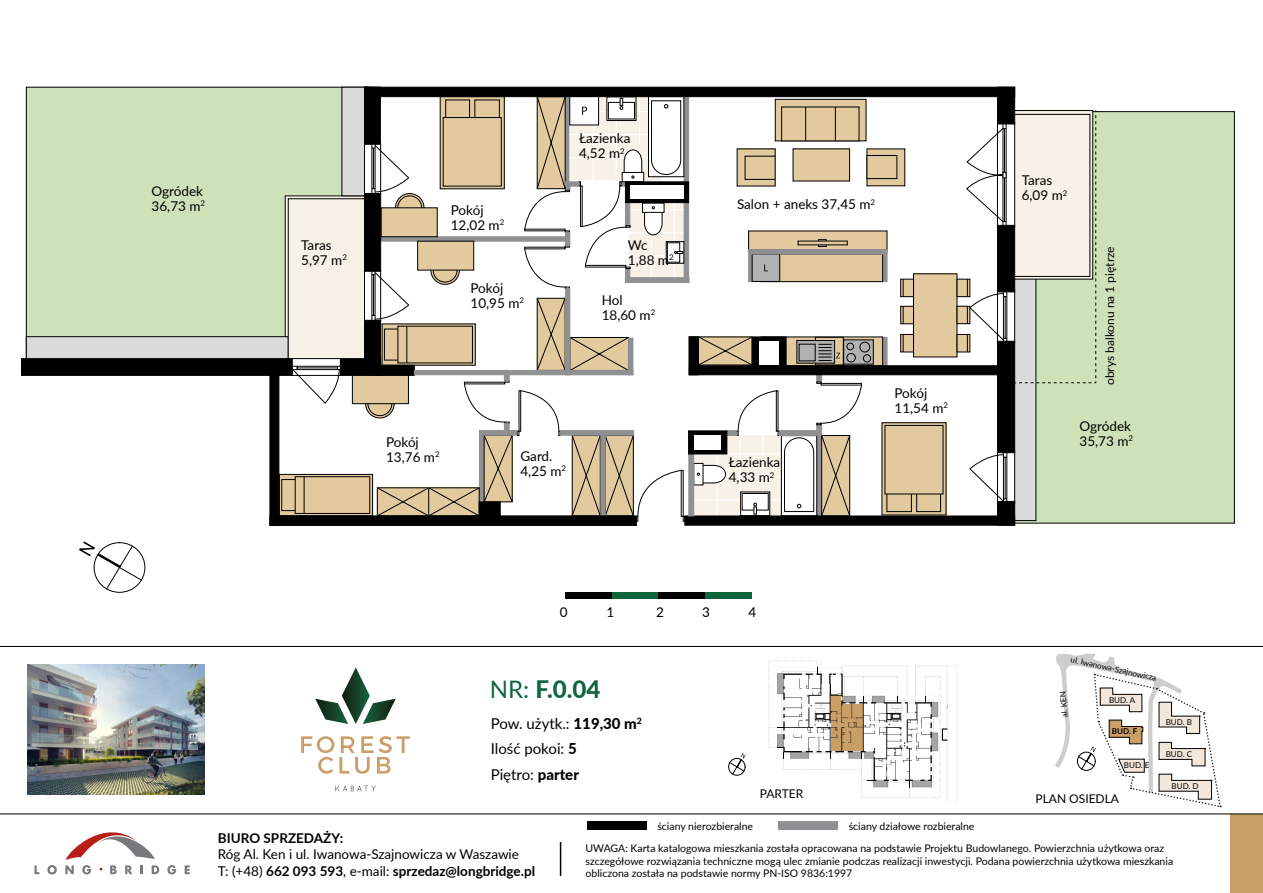
<style>
.page{position:relative;width:1263px;height:893px;background:#fff}
.page>*{position:absolute;margin:0;border:0;box-sizing:border-box;transform-origin:0 0}
.t1{font:800 24.15px "Lato";color:#0f663d}
.t2{font:15px/25.5px "Lato";color:#000}
.t3{font:13.5px/15px "Lato";color:#000}
.t4{font:700 13.5px "Lato";color:#000}
.t5{font:12px "Lato";color:#000}
.t6{font:10.5px/12.6px "Lato";color:#000}
.t7{font:8.1px "Lato";color:#000}
.t8{font:700 8.1px "Lato";color:#000}
.s1{font-weight:400}
.s2{font-weight:800}
.s3{font-weight:700}
</style>
<div class="page">
<svg style="left:301px;top:736px;width:109px;height:38px"></svg>
<svg style="left:335px;top:786px;width:41px;height:5px"></svg>
<svg style="left:315px;top:667px;width:81px;height:57px"></svg>
<img style="left:27px;top:664px;width:177px;height:130px">
<div style="left:1230px;top:814px;width:33px;height:79px;background:#ca9e67"></div>
<svg style="left:1055px;top:654px;width:166px;height:154px"></svg>
<div style="left:1077px;top:752px;width:18px;height:19px;border:1px solid #020203;border-radius:50%"></div>
<hr style="left:560px;top:842px;width:1px;height:34px;background:#000">
<svg style="left:34px;top:865px;width:5px;height:9px"></svg>
<svg style="left:47px;top:865px;width:10px;height:9px"></svg>
<svg style="left:65px;top:832px;width:94px;height:42px"></svg>
<svg style="left:167px;top:865px;width:9px;height:9px"></svg>
<svg style="left:185px;top:865px;width:5px;height:9px"></svg>
<div style="left:587px;top:822px;width:59px;height:8px;background:#000"></div>
<div style="left:779px;top:822px;width:59px;height:8px;background:#8e9091"></div>
<hr style="left:0;top:813px;width:1263px;height:1px;background:#000">
<hr style="left:0;top:646px;width:1263px;height:1px;background:#000">
<div style="left:26px;top:87px;width:342px;height:279px;background:#cee2b9"></div>
<div style="left:342px;top:87px;width:31px;height:109px;background:#dadada"></div>
<div style="left:26px;top:336px;width:262px;height:28px;background:#dadada;border:1px solid #000"></div>
<div style="left:288px;top:199px;width:80px;height:167px;background:#f7f1e7"></div>
<div style="left:288px;top:199px;width:80px;height:167px;border:1px solid #000"></div>
<div style="left:1009px;top:112px;width:225px;height:411px;background:#cee2b9"></div>
<div style="left:1005px;top:276px;width:31px;height:245px;background:#dadada"></div>
<svg style="left:684px;top:97px;width:5px;height:48px"></svg>
<div style="left:716px;top:500px;width:24px;height:23px;background:#f7f1e7"></div>
<div style="left:693px;top:500px;width:24px;height:23px;background:#f7f1e7;border:1px solid #fff"></div>
<div style="left:639px;top:92px;width:24px;height:20px;background:#c6c6c6;border:1px solid #fff"></div>
<div style="left:570px;top:111px;width:23px;height:24px;background:#f7f1e7;border:1px solid #fff"></div>
<div style="left:570px;top:135px;width:23px;height:23px;background:#f7f1e7"></div>
<svg style="left:364px;top:144px;width:17px;height:1px"></svg>
<div style="left:372px;top:143px;width:3px;height:51px;background:#fff;border:1px solid #000"></div>
<svg style="left:1007px;top:453px;width:8px;height:48px"></svg>
<svg style="left:1004px;top:453px;width:3px;height:48px"></svg>
<hr style="left:1005px;top:457px;width:1px;height:42px;background:#000">
<svg style="left:1007px;top:292px;width:7px;height:49px"></svg>
<svg style="left:1004px;top:292px;width:3px;height:49px"></svg>
<hr style="left:1005px;top:297px;width:1px;height:41px;background:#000">
<div style="left:997px;top:123px;width:18px;height:104px;background:linear-gradient(to bottom,#fbfbfb,#fff)"></div>
<svg style="left:984px;top:128px;width:22px;height:94px"></svg>
<svg style="left:281px;top:476px;width:90px;height:38px"></svg>
<div style="left:279px;top:474px;width:94px;height:42px;border:1px solid #000"></div>
<div style="left:282px;top:480px;width:19px;height:31px;background:#e2c99e"></div>
<div style="left:281px;top:479px;width:21px;height:32px;border:1px solid #000"></div>
<div style="left:295px;top:477px;width:75px;height:36px;background:#e2c99e"></div>
<div style="left:295px;top:476px;width:75px;height:38px;border:1px solid #000"></div>
<hr style="left:304px;top:477px;width:1px;height:36px;background:#000">
<svg style="left:442px;top:98px;width:60px;height:47px"></svg>
<div style="left:446px;top:100px;width:23px;height:19px;background:#e2c99e"></div>
<div style="left:445px;top:100px;width:25px;height:19px;border:1px solid #000"></div>
<div style="left:475px;top:100px;width:24px;height:19px;background:#e2c99e"></div>
<div style="left:475px;top:100px;width:25px;height:19px;border:1px solid #000"></div>
<div style="left:443px;top:118px;width:58px;height:68px;background:#e2c99e"></div>
<div style="left:443px;top:117px;width:58px;height:69px;border:1px solid #000"></div>
<svg style="left:884px;top:502px;width:60px;height:11px"></svg>
<div style="left:917px;top:493px;width:23px;height:19px;background:#e2c99e"></div>
<div style="left:916px;top:493px;width:25px;height:19px;border:1px solid #000"></div>
<div style="left:887px;top:493px;width:24px;height:19px;background:#e2c99e"></div>
<div style="left:887px;top:493px;width:25px;height:19px;border:1px solid #000"></div>
<div style="left:775px;top:99px;width:91px;height:42px;background:#e2c99e"></div>
<div style="left:775px;top:99px;width:91px;height:42px;border:1px solid #000"></div>
<hr style="left:835px;top:107px;width:1px;height:34px;background:#000">
<hr style="left:805px;top:107px;width:1px;height:34px;background:#000">
<div style="left:570px;top:96px;width:29px;height:29px;background:#fff"></div>
<svg style="left:377px;top:502px;width:183px;height:14px"></svg>
<svg style="left:524px;top:97px;width:46px;height:48px"></svg>
<svg style="left:572px;top:502px;width:113px;height:19px"></svg>
<svg style="left:736px;top:502px;width:126px;height:14px"></svg>
<svg style="left:579px;top:98px;width:103px;height:47px"></svg>
<div style="left:685px;top:516px;width:330px;height:9px;background:#000"></div>
<div style="left:997px;top:501px;width:18px;height:24px;background:#000"></div>
<div style="left:997px;top:341px;width:18px;height:112px;background:#000;border:1px solid #000"></div>
<div style="left:997px;top:225px;width:18px;height:67px;background:#000"></div>
<div style="left:997px;top:87px;width:18px;height:37px;background:#000;border:1px solid #000"></div>
<div style="left:364px;top:87px;width:651px;height:10px;background:#000;border:1px solid #000"></div>
<div style="left:364px;top:87px;width:17px;height:57px;background:#000;border:1px solid #000"></div>
<div style="left:21px;top:358px;width:271px;height:18px;background:#000;border:1px solid #000"></div>
<div style="left:270px;top:374px;width:9px;height:152px;background:#000"></div>
<div style="left:479px;top:502px;width:21px;height:16px;background:#000"></div>
<hr style="left:601px;top:433px;width:4px;height:83px;background:#8e9091">
<div style="left:689px;top:454px;width:5px;height:62px;background:#8e9091"></div>
<div style="left:270px;top:516px;width:367px;height:10px;background:#000"></div>
<svg style="left:1014px;top:110px;width:82px;height:273px"></svg>
<svg style="left:292px;top:145px;width:712px;height:357px"></svg>
<svg style="left:729px;top:753px;width:17px;height:22px"></svg>
<div style="left:728px;top:758px;width:17px;height:17px;border:1px solid #020203;border-radius:50%"></div>
<div style="left:565px;top:593px;width:47px;height:6px;background:#000"></div>
<div style="left:612px;top:593px;width:46px;height:6px;background:#0f663d"></div>
<div style="left:658px;top:593px;width:47px;height:6px;background:#000"></div>
<div style="left:705px;top:593px;width:47px;height:6px;background:#0f663d"></div>
<svg style="left:769px;top:660px;width:188px;height:143px"></svg>
<svg style="left:79px;top:541px;width:63px;height:49px"></svg>
<div style="left:94px;top:542px;width:51px;height:51px;border:1px solid #020203;border-radius:50%"></div>
<div style="left:695px;top:436px;width:26px;height:14px;background:#fff"></div>
<div style="left:759px;top:341px;width:20px;height:24px;background:#fff"></div>
<div style="left:630px;top:185px;width:53px;height:14px;background:#fff"></div>
<p class="t3" style="left:152px;top:183px;width:55px">Ogródek<br>36,73 m<sup>2</sup></p>
<p class="t3" style="left:301px;top:237px;width:47px">Taras<br>5,97 m<sup>2</sup></p>
<p class="t3" style="left:451px;top:202px;width:55px">Pokój<br>12,02 m<sup>2</sup></p>
<p class="t3" style="left:471px;top:280px;width:55px">Pokój<br>10,95 m<sup>2</sup></p>
<p class="t3" style="left:579px;top:130px;width:53px">Łazienka<br>4,52 m<sup>2</sup></p>
<p class="t3" style="left:628px;top:237px;width:47px">Wc<br>1,88 m<sup>2</sup></p>
<p class="t3" style="left:602px;top:292px;width:55px">Hol<br>18,60 m<sup>2</sup></p>
<p class="t3" style="left:386px;top:434px;width:55px">Pokój<br>13,76 m<sup>2</sup></p>
<p class="t3" style="left:520px;top:448px;width:47px">Gard.<br>4,25 m<sup>2</sup></p>
<p class="t3" style="left:737px;top:196px;width:140px">Salon + aneks 37,45 m<sup>2</sup></p>
<p class="t3" style="left:729px;top:454px;width:53px">Łazienka<br>4,33 m<sup>2</sup></p>
<p class="t3" style="left:894px;top:385px;width:55px">Pokój<br>11,54 m<sup>2</sup></p>
<p class="t3" style="left:1022px;top:172px;width:47px">Taras<br>6,09 m<sup>2</sup></p>
<p class="t5" style="left:1101px;top:385px;width:140px;rotate:-90deg">obrys balkonu na 1 piętrze</p>
<p class="t3" style="left:1079px;top:418px;width:55px">Ogródek<br>35,73 m<sup>2</sup></p>
<p class="t3" style="left:560px;top:604px;width:9px">0</p>
<p class="t3" style="left:606px;top:604px;width:9px">1</p>
<p class="t3" style="left:656px;top:604px;width:9px">2</p>
<p class="t3" style="left:702px;top:604px;width:9px">3</p>
<p class="t3" style="left:748px;top:604px;width:9px">4</p>
<h1 class="t1" style="left:490px;top:672px;width:112px"><span class="s1">NR:</span> F.0.04</h1>
<h2 class="t2" style="left:491px;top:710px;width:153px">Pow. użytk.: <span class="s2">119,30 m</span><sup>2<br></sup>Ilość pokoi: <span class="s2">5<br></span>Piętro: <span class="s2">parter</span></h2>
<p class="t5" style="left:760px;top:785px;width:45px">PARTER</p>
<p class="t7" style="left:1072px;top:654px;width:89px;rotate:12deg">ul. Iwanowa-Szajnowicza</p>
<p class="t7" style="left:1059px;top:717px;width:27px;rotate:-95deg">al. KEN</p>
<p class="t7" style="left:1109px;top:694px;width:28px">BUD. A</p>
<p class="t8" style="left:1112px;top:725px;width:27px">BUD. F</p>
<p class="t7" style="left:1124px;top:759px;width:27px">BUD. E</p>
<p class="t5" style="left:1035px;top:790px;width:85px">PLAN OSIEDLA</p>
<p class="t7" style="left:1166px;top:716px;width:28px">BUD. B</p>
<p class="t7" style="left:1166px;top:748px;width:28px">BUD. C</p>
<p class="t7" style="left:1171px;top:780px;width:29px">BUD. D</p>
<p class="t4" style="left:218px;top:828px;width:127px">BIURO SPRZEDAŻY:</p>
<p class="t3" style="left:218px;top:846px;width:319px;line-height:16.2px">Róg Al. Ken i ul. Iwanowa-Szajnowicza w Waszawie<br>T: (+48) <span class="s3">662 093 593</span>, e-mail: <span class="s3">sprzedaz@longbridge.pl</span></p>
<p class="t6" style="left:657px;top:819px;width:97px">ściany nierozbieralne</p>
<p class="t6" style="left:849px;top:819px;width:127px">ściany działowe rozbieralne</p>
<p class="t6" style="left:585px;top:841px;width:589px">UWAGA: Karta katalogowa mieszkania została opracowana na podstawie Projektu Budowlanego. Powierzchnia użytkowa oraz szczegółowe rozwiązania techniczne mogą ulec zmianie podczas realizacji inwestycji. Podana powierzchnia użytkowa mieszkania obliczona została na podstawie normy PN-ISO 9836:1997</p>
</div>
